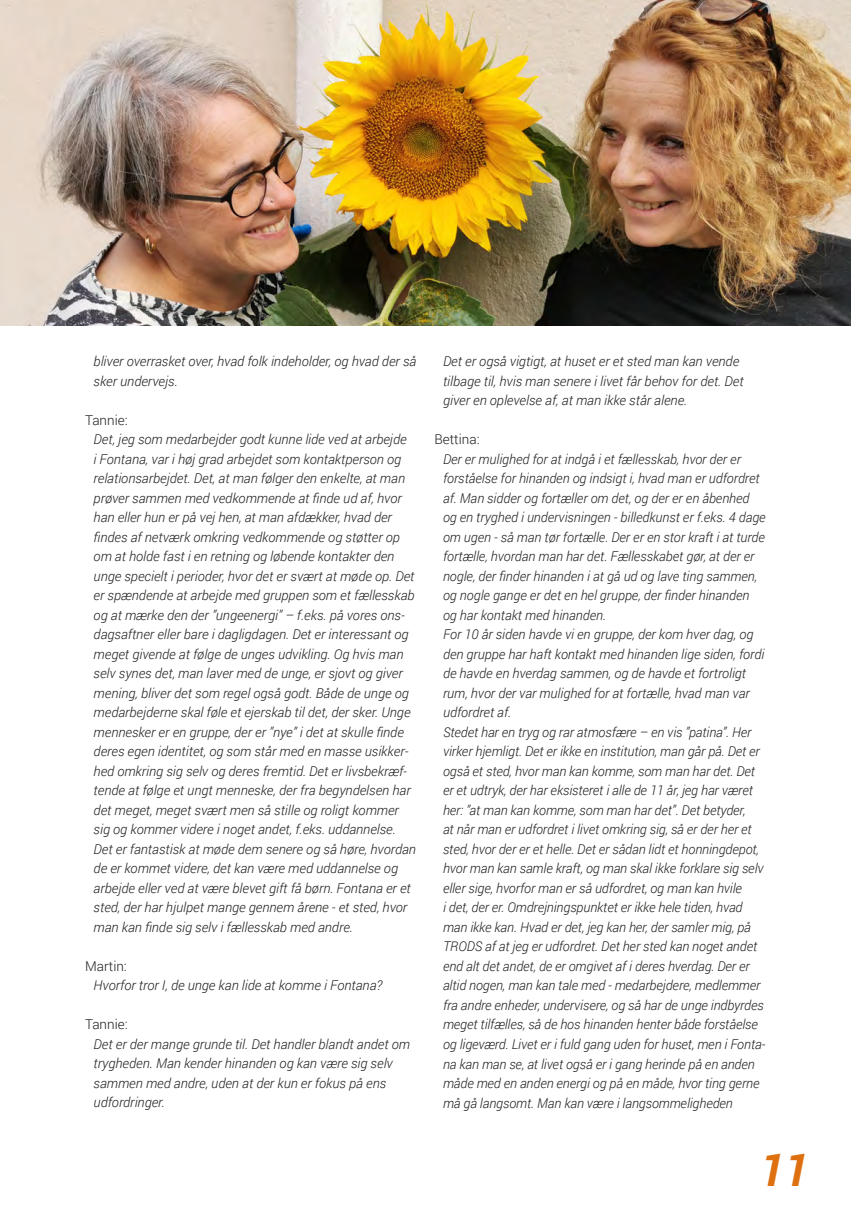
<style>
.page{position:relative;width:851px;height:1221px;background:#fff}
.page>*{position:absolute;margin:0;border:0;box-sizing:border-box;transform-origin:0 0}
.t1{font:italic 700 45px "Roboto";color:#de7010}
.t2{font:italic 300 13.5px/19.5px "Roboto";color:#1d1d1b}
.t3{font:300 13.5px "Roboto";color:#1d1d1b}
</style>
<div class="page">
<img style="left:0;top:0;width:850px;height:325px">
<p class="t2" style="left:94px;top:351px;width:324px">bliver overrasket over, hvad folk indeholder, og hvad der så sker undervejs.</p>
<p class="t3" style="left:85px;top:410px;width:44px">Tannie:</p>
<p class="t2" style="left:94px;top:429px;width:324px">Det, jeg som medarbejder godt kunne lide ved at arbejde<br>i Fontana, var i høj grad arbejdet som kontaktperson og relationsarbejdet. Det, at man følger den enkelte, at man prøver sammen med vedkommende at finde ud af, hvor han eller hun er på vej hen, at man afdækker, hvad der findes af netværk omkring vedkommende og støtter op om at holde fast i en retning og løbende kontakter den unge specielt i perioder, hvor det er svært at møde op. Det er spændende at arbejde med gruppen som et fællesskab og at mærke den der ”ungeenergi” – f.eks. på vores ons&shy;dagsaftner eller bare i dagligdagen. Det er interessant og meget givende at følge de unges udvikling. Og hvis man selv synes det, man laver med de unge, er sjovt og giver mening, bliver det som regel også godt. Både de unge og medarbejderne skal føle et ejerskab til det, der sker. Unge mennesker er en gruppe, der er ”nye” i det at skulle finde deres egen identitet, og som står med en masse usikker&shy;hed omkring sig selv og deres fremtid. Det er livsbekræf&shy;tende at følge et ungt menneske, der fra begyndelsen har det meget, meget svært men så stille og roligt kommer sig og kommer videre i noget andet, f.eks. uddannelse.<br>Det er fantastisk at møde dem senere og så høre, hvordan de er kommet videre, det kan være med uddannelse og arbejde eller ved at være blevet gift få børn. Fontana er et sted, der har hjulpet mange gennem årene - et sted, hvor man kan finde sig selv i fællesskab med andre.</p>
<p class="t3" style="left:85px;top:956px;width:43px">Martin:</p>
<p class="t2" style="left:94px;top:975px;width:290px">Hvorfor tror I, de unge kan lide at komme i Fontana?</p>
<p class="t3" style="left:85px;top:1015px;width:44px">Tannie:</p>
<p class="t2" style="left:94px;top:1033px;width:318px">Det er der mange grunde til. Det handler blandt andet om trygheden. Man kender hinanden og kan være sig selv sammen med andre, uden at der kun er fokus på ens udfordringer.</p>
<p class="t2" style="left:443px;top:351px;width:302px">Det er også vigtigt, at huset er et sted man kan vende tilbage til, hvis man senere i livet får behov for det. Det giver en oplevelse af, at man ikke står alene.</p>
<p class="t3" style="left:434px;top:430px;width:46px">Bettina:</p>
<p class="t2" style="left:443px;top:449px;width:324px">Der er mulighed for at indgå i et fællesskab, hvor der er forståelse for hinanden og indsigt i, hvad man er udfordret af. Man sidder og fortæller om det, og der er en åbenhed og en tryghed i undervisningen - billedkunst er f.eks. 4 dage om ugen - så man tør fortælle. Der er en stor kraft i at turde fortælle, hvordan man har det. Fællesskabet gør, at der er nogle, der finder hinanden i at gå ud og lave ting sammen, og nogle gange er det en hel gruppe, der finder hinanden og har kontakt med hinanden.<br>For 10 år siden havde vi en gruppe, der kom hver dag, og den gruppe har haft kontakt med hinanden lige siden, fordi de havde en hverdag sammen, og de havde et fortroligt rum, hvor der var mulighed for at fortælle, hvad man var udfordret af.<br>Stedet har en tryg og rar atmosfære – en vis ”patina”. Her virker hjemligt. Det er ikke en institution, man går på. Det er også et sted, hvor man kan komme, som man har det. Det er et udtryk, der har eksisteret i alle de 11 år, jeg har været her: ”at man kan komme, som man har det”. Det betyder,<br>at når man er udfordret i livet omkring sig, så er der her et sted, hvor der er et helle. Det er sådan lidt et honningdepot, hvor man kan samle kraft, og man skal ikke forklare sig selv eller sige, hvorfor man er så udfordret, og man kan hvile<br>i det, der er. Omdrejningspunktet er ikke hele tiden, hvad man ikke kan. Hvad er det, jeg kan her, der samler mig, på TRODS af at jeg er udfordret. Det her sted kan noget andet end alt det andet, de er omgivet af i deres hverdag. Der er altid nogen, man kan tale med - medarbejdere, medlemmer fra andre enheder, undervisere, og så har de unge indbyrdes meget tilfælles, så de hos hinanden henter både forståelse og ligeværd. Livet er i fuld gang uden for huset, men i Fonta&shy;na kan man se, at livet også er i gang herinde på en anden måde med en anden energi og på en måde, hvor ting gerne må gå langsomt. Man kan være i langsommeligheden</p>
<h1 class="t1" style="left:759px;top:1137px;width:50px">11</h1>
</div>
